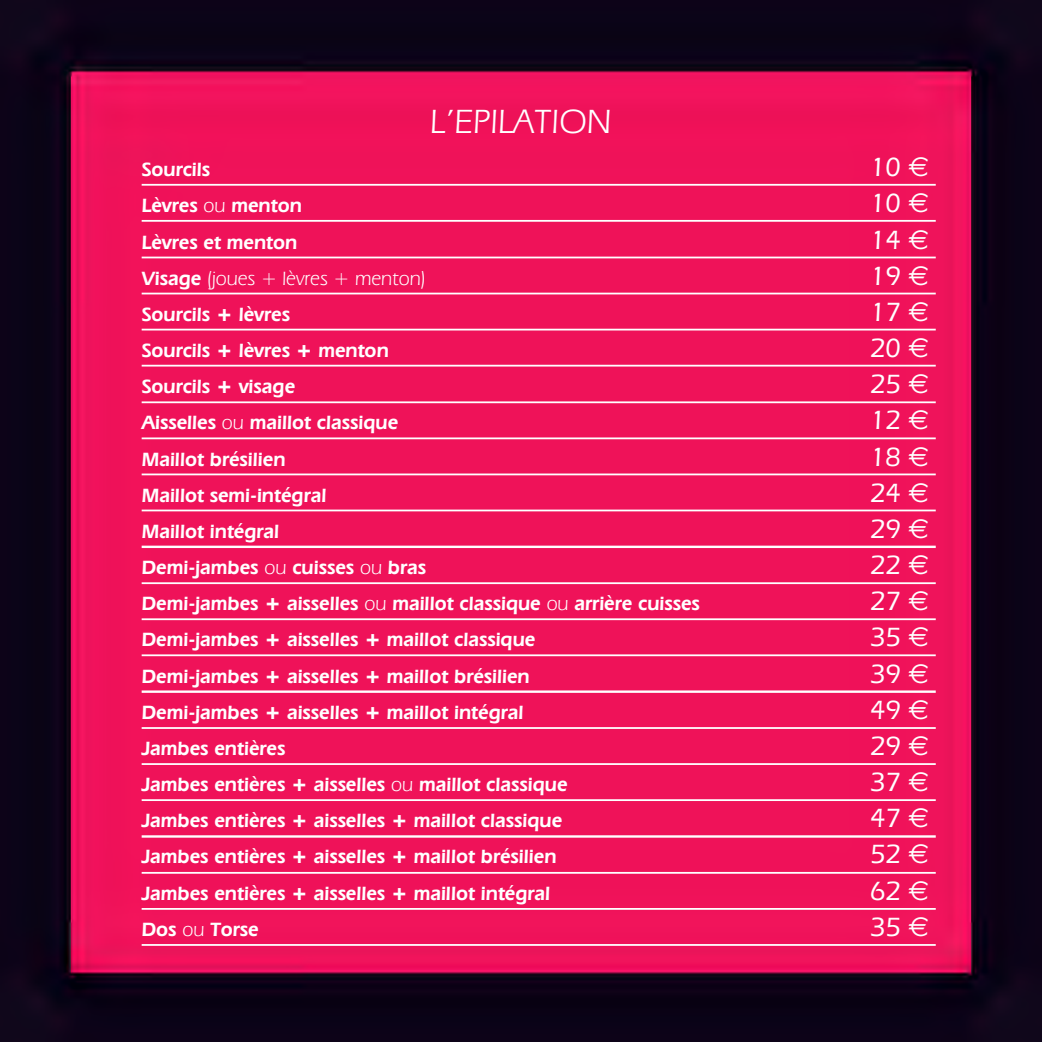
<style>
.page{position:relative;width:1042px;height:1042px;background:#fff}
.page>*{position:absolute;margin:0;border:0;box-sizing:border-box;transform-origin:0 0}
.SOUS_TITRE_tabulatio{font:35px "Eras IT Cby BT";color:#fff}
.TEXTE{font:500 27.5px "Eras IT Cby BT";color:#fff}
.TEXTE-2{font:600 20px "Eras IT Cby BT";color:#fff}
.TEXTE-3{font:20px "Eras IT Cby BT";color:#fff}
.s1{font-family:"Euro Sans";font-weight:400}
.s2{font-weight:400}
.s3{font-weight:600}
.s4{font-weight:900}
</style>
<div class="page">
<img style="left:0;top:1px;width:1042px;height:1040px">
<p class="SOUS_TITRE_tabulatio" style="left:430px;top:101px;width:183px">L’EPILATION</p>
<p class="TEXTE-2" style="left:142px;top:157px;width:70px">Sourcils</p>
<p class="TEXTE" style="left:870px;top:151px;width:60px">10 <span class="s1">E</span></p>
<p class="TEXTE-2" style="left:142px;top:194px;width:162px">Lèvres <span class="s2">ou</span> menton</p>
<p class="TEXTE" style="left:870px;top:187px;width:60px">10 <span class="s1">E</span></p>
<p class="TEXTE-2" style="left:142px;top:230px;width:157px">Lèvres et menton</p>
<p class="TEXTE" style="left:870px;top:223px;width:60px">14 <span class="s1">E</span></p>
<p class="TEXTE-3" style="left:142px;top:266px;width:285px"><span class="s3">Visage</span> (joues + lèvres + menton)</p>
<p class="TEXTE" style="left:870px;top:259px;width:60px">19 <span class="s1">E</span></p>
<p class="TEXTE-2" style="left:142px;top:302px;width:150px">Sourcils <span class="s4">+</span> lèvres</p>
<p class="TEXTE" style="left:870px;top:295px;width:60px">17 <span class="s1">E</span></p>
<p class="TEXTE-2" style="left:142px;top:338px;width:249px">Sourcils <span class="s4">+</span> lèvres <span class="s4">+</span> menton</p>
<p class="TEXTE" style="left:870px;top:331px;width:60px">20 <span class="s1">E</span></p>
<p class="TEXTE-2" style="left:142px;top:374px;width:155px">Sourcils <span class="s4">+</span> visage</p>
<p class="TEXTE" style="left:870px;top:367px;width:60px">25 <span class="s1">E</span></p>
<p class="TEXTE-2" style="left:142px;top:410px;width:258px">Aisselles <span class="s2">ou</span> maillot classique</p>
<p class="TEXTE" style="left:870px;top:404px;width:60px">12 <span class="s1">E</span></p>
<p class="TEXTE-2" style="left:142px;top:447px;width:145px">Maillot brésilien</p>
<p class="TEXTE" style="left:870px;top:440px;width:60px">18 <span class="s1">E</span></p>
<p class="TEXTE-2" style="left:142px;top:483px;width:186px">Maillot semi-intégral</p>
<p class="TEXTE" style="left:870px;top:476px;width:60px">24 <span class="s1">E</span></p>
<p class="TEXTE-2" style="left:142px;top:519px;width:139px">Maillot intégral</p>
<p class="TEXTE" style="left:870px;top:512px;width:60px">29 <span class="s1">E</span></p>
<p class="TEXTE-2" style="left:142px;top:555px;width:286px">Demi-jambes <span class="s2">ou</span> cuisses <span class="s2">ou</span> bras</p>
<p class="TEXTE" style="left:870px;top:548px;width:60px">22 <span class="s1">E</span></p>
<p class="TEXTE-2" style="left:142px;top:591px;width:560px">Demi-jambes <span class="s4">+</span> aisselles <span class="s2">ou</span> maillot classique <span class="s2">ou</span> arrière cuisses</p>
<p class="TEXTE" style="left:870px;top:584px;width:60px">27 <span class="s1">E</span></p>
<p class="TEXTE-2" style="left:142px;top:627px;width:395px">Demi-jambes <span class="s4">+</span> aisselles <span class="s4">+</span> maillot classique</p>
<p class="TEXTE" style="left:870px;top:620px;width:60px">35 <span class="s1">E</span></p>
<p class="TEXTE-2" style="left:142px;top:663px;width:389px">Demi-jambes <span class="s4">+</span> aisselles <span class="s4">+</span> maillot brésilien</p>
<p class="TEXTE" style="left:870px;top:657px;width:60px">39 <span class="s1">E</span></p>
<p class="TEXTE-2" style="left:142px;top:700px;width:383px">Demi-jambes <span class="s4">+</span> aisselles <span class="s4">+</span> maillot intégral</p>
<p class="TEXTE" style="left:870px;top:693px;width:60px">49 <span class="s1">E</span></p>
<p class="TEXTE-2" style="left:142px;top:736px;width:145px">Jambes entières</p>
<p class="TEXTE" style="left:870px;top:729px;width:60px">29 <span class="s1">E</span></p>
<p class="TEXTE-2" style="left:142px;top:772px;width:427px">Jambes entières <span class="s4">+</span> aisselles <span class="s2">ou</span> maillot classique</p>
<p class="TEXTE" style="left:870px;top:765px;width:60px">37 <span class="s1">E</span></p>
<p class="TEXTE-2" style="left:142px;top:808px;width:422px">Jambes entières <span class="s4">+</span> aisselles <span class="s4">+</span> maillot classique</p>
<p class="TEXTE" style="left:870px;top:801px;width:60px">47 <span class="s1">E</span></p>
<p class="TEXTE-2" style="left:142px;top:844px;width:416px">Jambes entières <span class="s4">+</span> aisselles <span class="s4">+</span> maillot brésilien</p>
<p class="TEXTE" style="left:870px;top:837px;width:60px">52 <span class="s1">E</span></p>
<p class="TEXTE-2" style="left:142px;top:880px;width:410px">Jambes entières <span class="s4">+</span> aisselles <span class="s4">+</span> maillot intégral</p>
<p class="TEXTE" style="left:870px;top:874px;width:60px">62 <span class="s1">E</span></p>
<p class="TEXTE-2" style="left:142px;top:917px;width:118px">Dos <span class="s2">ou</span> Torse</p>
<p class="TEXTE" style="left:870px;top:910px;width:60px">35 <span class="s1">E</span></p>
</div>
